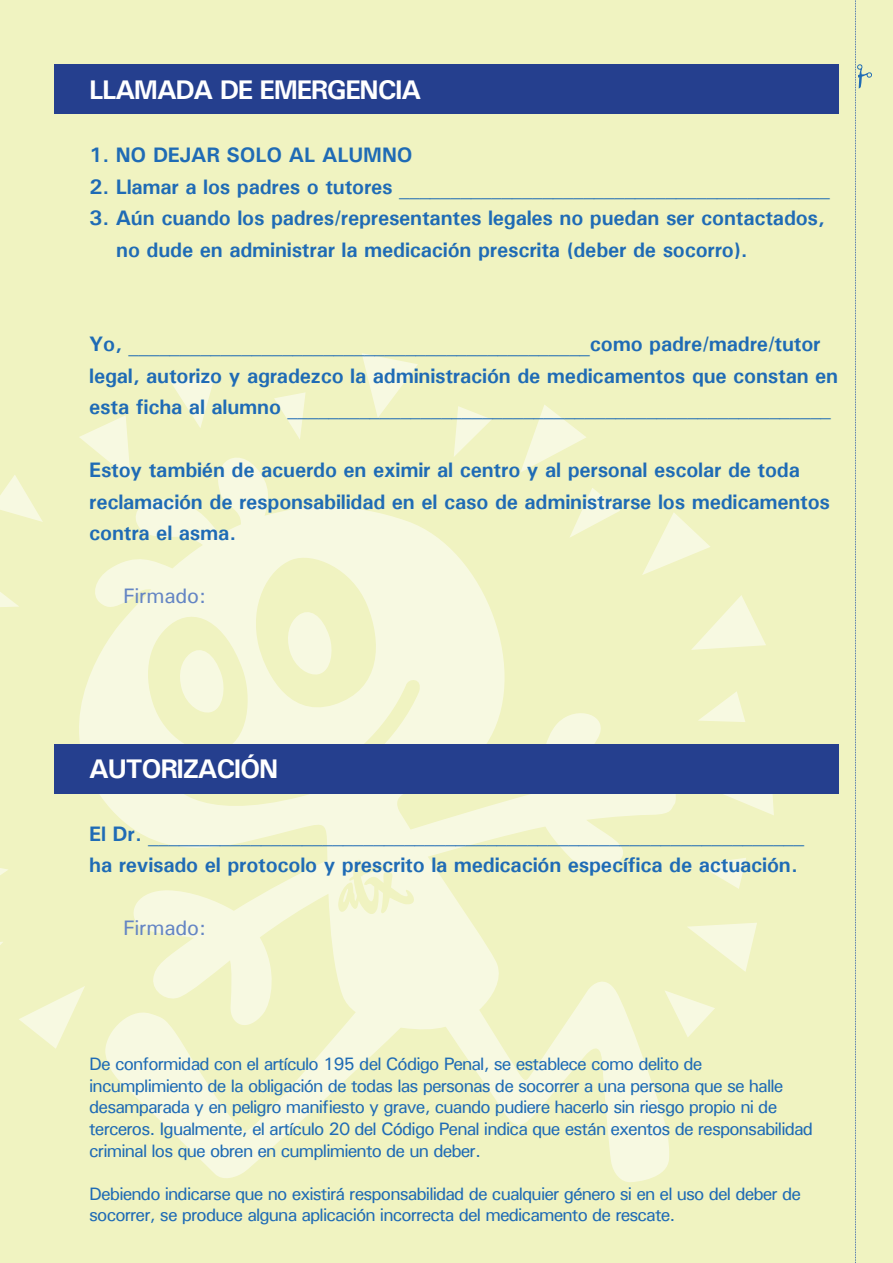
<style>
.page{position:relative;width:893px;height:1263px;background:#f0f3c1}
.page>*{position:absolute;margin:0;border:0;box-sizing:border-box;transform-origin:0 0}
.t1{font:700 27px "Univers";letter-spacing:-.05em;color:#fff}
.t2{font:700 21px/31.5px "Univers";letter-spacing:-.01em;color:#1f6bb5}
.t3{font:500 21px "Univers";letter-spacing:-.01em;color:#6485c4}
.t4{font:500 18px/21.6px "Univers";letter-spacing:-.05em;color:#1f6bb5}
</style>
<div class="page">
<svg style="left:0;top:592px;width:19px;height:15px"></svg>
<svg style="left:19px;top:1008px;width:23px;height:30px"></svg>
<svg style="left:79px;top:415px;width:50px;height:39px"></svg>
<svg style="left:362px;top:353px;width:56px;height:64px"></svg>
<svg style="left:678px;top:516px;width:32px;height:44px"></svg>
<svg style="left:691px;top:595px;width:75px;height:55px"></svg>
<svg style="left:713px;top:793px;width:61px;height:22px"></svg>
<svg style="left:698px;top:858px;width:48px;height:31px"></svg>
<svg style="left:678px;top:995px;width:37px;height:42px"></svg>
<svg style="left:527px;top:405px;width:59px;height:49px"></svg>
<svg style="left:170px;top:374px;width:45px;height:54px"></svg>
<svg style="left:0;top:868px;width:8px;height:7px"></svg>
<svg style="left:0;top:475px;width:42px;height:47px"></svg>
<svg style="left:454px;top:406px;width:38px;height:48px"></svg>
<svg style="left:274px;top:392px;width:32px;height:47px"></svg>
<svg style="left:698px;top:691px;width:47px;height:31px"></svg>
<svg style="left:687px;top:923px;width:70px;height:49px"></svg>
<svg style="left:42px;top:454px;width:636px;height:728px"></svg>
<svg style="left:855px;top:0;width:17px;height:1263px"></svg>
<div style="left:54px;top:64px;width:785px;height:49px;background:#253f8e"></div>
<div style="left:54px;top:744px;width:785px;height:49px;background:#253f8e"></div>
<p class="t1" style="left:89px;top:73px;width:334px">LLAMADA DE EMERGENCIA</p>
<p class="t2" style="left:89px;top:139px;width:325px">1. NO DEJAR SOLO AL ALUMNO</p>
<p class="t2" style="left:89px;top:170px;width:742px">2. Llamar a los padres o tutores __________________________________________</p>
<p class="t2" style="left:116px;top:202px;width:710px;text-indent:-27px">3. Aún cuando los padres/representantes legales no puedan ser contactados, no dude en administrar la medicación prescrita (deber de socorro).</p>
<p class="t2" style="left:89px;top:328px;width:751px">Yo, _____________________________________________como padre/madre/tutor legal, autorizo y agradezco la administración de medicamentos que constan en esta ficha al alumno _____________________________________________________</p>
<p class="t2" style="left:89px;top:454px;width:742px">Estoy también de acuerdo en eximir al centro y al personal escolar de toda reclamación de responsabilidad en el caso de administrarse los medicamentos contra el asma.</p>
<p class="t3" style="left:123px;top:583px;width:84px">Firmado:</p>
<p class="t1" style="left:89px;top:751px;width:191px">AUTORIZACIÓN</p>
<p class="t2" style="left:89px;top:817px;width:717px">El Dr. ________________________________________________________________ ha revisado el protocolo y prescrito la medicación específica de actuación.</p>
<p class="t3" style="left:123px;top:915px;width:84px">Firmado:</p>
<p class="t4" style="left:89px;top:1053px;width:725px">De conformidad con el artículo 195 del Código Penal, se establece como delito de incumplimiento de la obligación de todas las personas de socorrer a una persona que se halle desamparada y en peligro manifiesto y grave, cuando pudiere hacerlo sin riesgo propio ni de terceros. Igualmente, el artículo 20 del Código Penal indica que están exentos de responsabilidad criminal los que obren en cumplimiento de un deber.</p>
<p class="t4" style="left:89px;top:1182px;width:713px">Debiendo indicarse que no existirá responsabilidad de cualquier género si en el uso del deber de socorrer, se produce alguna aplicación incorrecta del medicamento de rescate.</p>
</div>
